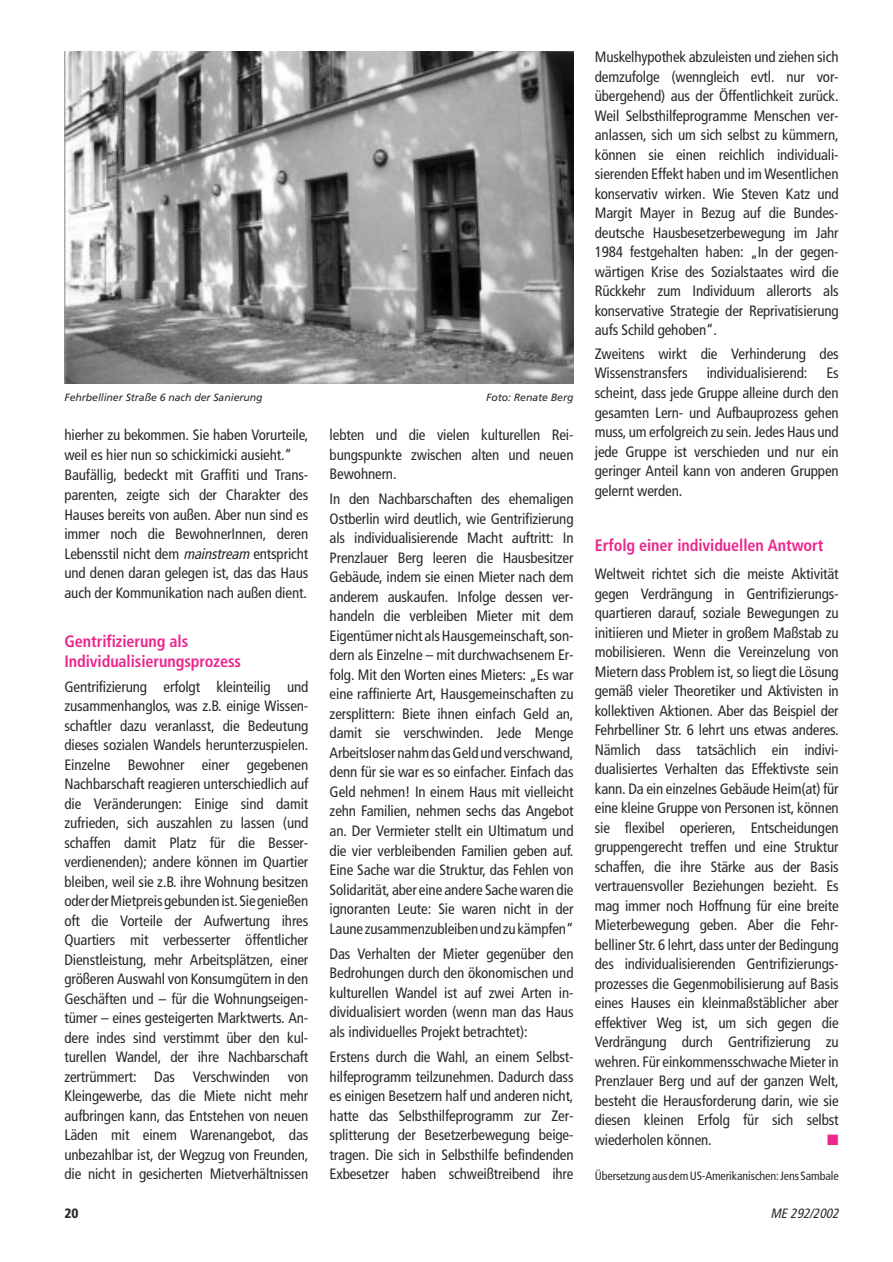
<style>
.page{position:relative;width:893px;height:1262px;background:#fff}
.page>*{position:absolute;margin:0;border:0;box-sizing:border-box;transform-origin:0 0}
.t1{font:700 condensed 16.5px/19.5px "Frutiger";letter-spacing:-.005em;color:#ec268e}
.t2{font:condensed 15px/19.5px "Frutiger";letter-spacing:-.01em;color:#2c2929;text-align:justify}
.t3{font:15px "Zapf Dingbats";color:#ec268e}
.t4{font:italic condensed 13.5px "Frutiger";color:#2c2929}
.t5{font:900 condensed 13.5px "Frutiger";color:#2c2929}
.t6{font:condensed 12px "Frutiger";letter-spacing:-.01em;color:#2c2929}
.t7{font:italic 10.5px "Frutiger";letter-spacing:-.005em;color:#2c2929}
.s1{font-style:italic}
</style>
<div class="page">
<img style="left:64px;top:51px;width:509px;height:332px">
<p class="t7" style="left:64px;top:393px;width:200px">Fehrbelliner Straße 6 nach der Sanierung</p>
<p class="t7" style="left:486px;top:393px;width:89px">Foto: Renate Berg</p>
<p class="t2" style="left:64px;top:426px;width:245px;text-align:left">hierher zu bekommen. Sie haben Vorurteile, weil es hier nun so schickimicki ausieht.“ Baufällig, bedeckt mit Graffiti und Trans&shy;parenten, zeigte sich der Charakter des Hauses bereits von außen. Aber nun sind es immer noch die BewohnerInnen, deren Lebensstil nicht dem <span class="s1">mainstream</span>entspricht und denen daran gelegen ist, das das Haus auch der Kommunikation nach außen dient.</p>
<p class="t1" style="left:64px;top:633px;width:178px">Gentrifizierung als<br>Individualisierungsprozess</p>
<p class="t2" style="left:64px;top:677px;width:245px">Gentrifizierung erfolgt kleinteilig und zusammenhanglos, was z.B. einige Wissen&shy;schaftler dazu veranlasst, die Bedeutung dieses sozialen Wandels herunterzuspielen.<br>Einzelne Bewohner einer gegebenen Nachbarschaft reagieren unterschiedlich auf die Veränderungen: Einige sind damit zufrieden, sich auszahlen zu lassen (und schaffen damit Platz für die Besser&shy;verdienenden); andere können im Quartier bleiben, weil sie z.B. ihre Wohnung besitzen oder der Mietpreis gebunden ist. Sie genießen oft die Vorteile der Aufwertung ihres Quartiers mit verbesserter öffentlicher Dienstleistung, mehr Arbeitsplätzen, einer größeren Auswahl von Konsumgütern in den Geschäften und – für die Wohnungseigen&shy;tümer – eines gesteigerten Marktwerts. An&shy;dere indes sind verstimmt über den kul&shy;turellen Wandel, der ihre Nachbarschaft zertrümmert: Das Verschwinden von Kleingewerbe, das die Miete nicht mehr aufbringen kann, das Entstehen von neuen Läden mit einem Warenangebot, das unbezahlbar ist, der Wegzug von Freunden, die nicht in gesicherten Mietverhältnissen</p>
<p class="t2" style="left:329px;top:426px;width:245px">lebten und die vielen kulturellen Rei&shy;bungspunkte zwischen alten und neuen Bewohnern.</p>
<p class="t2" style="left:329px;top:490px;width:245px">In den Nachbarschaften des ehemaligen Ostberlin wird deutlich, wie Gentrifizierung als individualisierende Macht auftritt: In Prenzlauer Berg leeren die Hausbesitzer Gebäude, indem sie einen Mieter nach dem anderem auskaufen. Infolge dessen ver&shy;handeln die verbleiben Mieter mit dem Eigentümer nicht als Hausgemeinschaft, son&shy;dern als Einzelne – mit durchwachsenem Er&shy;folg. Mit den Worten eines Mieters: „Es war eine raffinierte Art, Hausgemeinschaften zu zersplittern: Biete ihnen einfach Geld an, damit sie verschwinden. Jede Menge Arbeitsloser nahm das Geld und verschwand, denn für sie war es so einfacher. Einfach das Geld nehmen! In einem Haus mit vielleicht zehn Familien, nehmen sechs das Angebot an. Der Vermieter stellt ein Ultimatum und die vier verbleibenden Familien geben auf.<br>Eine Sache war die Struktur, das Fehlen von Solidarität, aber eine andere Sache waren die ignoranten Leute: Sie waren nicht in der Laune zusammenzubleiben und zu kämpfen“</p>
<p class="t2" style="left:329px;top:945px;width:245px">Das Verhalten der Mieter gegenüber den Bedrohungen durch den ökonomischen und kulturellen Wandel ist auf zwei Arten in&shy;dividualisiert worden (wenn man das Haus als individuelles Projekt betrachtet):</p>
<p class="t2" style="left:329px;top:1048px;width:245px">Erstens durch die Wahl, an einem Selbst&shy;hilfeprogramm teilzunehmen. Dadurch dass es einigen Besetzern half und anderen nicht, hatte das Selbsthilfeprogramm zur Zer&shy;splitterung der Besetzerbewegung beige&shy;tragen. Die sich in Selbsthilfe befindenden Exbesetzer haben schweißtreibend ihre</p>
<p class="t2" style="left:594px;top:49px;width:245px">Muskelhypothek abzuleisten und ziehen sich demzufolge (wenngleich evtl. nur vor&shy;übergehend) aus der Öffentlichkeit zurück.<br>Weil Selbsthilfeprogramme Menschen ver&shy;anlassen, sich um sich selbst zu kümmern, können sie einen reichlich individuali&shy;sierenden Effekt haben und im Wesentlichen konservativ wirken. Wie Steven Katz und Margit Mayer in Bezug auf die Bundes&shy;deutsche Hausbesetzerbewegung im Jahr 1984 festgehalten haben: „In der gegen&shy;wärtigen Krise des Sozialstaates wird die Rückkehr zum Individuum allerorts als konservative Strategie der Reprivatisierung aufs Schild gehoben“.</p>
<p class="t2" style="left:594px;top:345px;width:245px">Zweitens wirkt die Verhinderung des<br>Wissenstransfers</p>
<p class="t2" style="left:706px;top:365px;width:102px">individualisierend:</p>
<p class="t2" style="left:594px;top:365px;width:245px;text-indent:231px">Es scheint, dass jede Gruppe alleine durch den gesamten Lern- und Aufbauprozess gehen muss, um erfolgreich zu sein. Jedes Haus und jede Gruppe ist verschieden und nur ein geringer Anteil kann von anderen Gruppen gelernt werden.</p>
<p class="t1" style="left:594px;top:537px;width:230px">Erfolg einer individuellen Antwort</p>
<p class="t2" style="left:594px;top:565px;width:245px">Weltweit richtet sich die meiste Aktivität gegen Verdrängung in Gentrifizierungs&shy;quartieren darauf, soziale Bewegungen zu initiieren und Mieter in großem Maßstab zu mobilisieren. Wenn die Vereinzelung von Mietern dass Problem ist, so liegt die Lösung gemäß vieler Theoretiker und Aktivisten in kollektiven Aktionen. Aber das Beispiel der Fehrbelliner Str. 6 lehrt uns etwas anderes.<br>Nämlich dass tatsächlich ein indivi&shy;dualisiertes Verhalten das Effektivste sein kann. Da ein einzelnes Gebäude Heim(at) für eine kleine Gruppe von Personen ist, können sie flexibel operieren, Entscheidungen gruppengerecht treffen und eine Struktur schaffen, die ihre Stärke aus der Basis vertrauensvoller Beziehungen bezieht. Es mag immer noch Hoffnung für eine breite Mieterbewegung geben. Aber die Fehr&shy;belliner Str. 6 lehrt, dass unter der Bedingung des individualisierenden Gentrifizierungs&shy;prozesses die Gegenmobilisierung auf Basis eines Hauses ein kleinmaßstäblicher aber effektiver Weg ist, um sich gegen die Verdrängung durch Gentrifizierung zu wehren. Für einkommensschwache Mieter in Prenzlauer Berg und auf der ganzen Welt, besteht die Herausforderung darin, wie sie diesen kleinen Erfolg für sich selbst wiederholen können.</p>
<p class="t3" style="left:827px;top:1132px;width:13px">■</p>
<p class="t6" style="left:594px;top:1170px;width:245px">Übersetzung aus dem US-Amerikanischen: Jens Sambale</p>
<p class="t5" style="left:64px;top:1208px;width:15px">20</p>
<p class="t4" style="left:770px;top:1208px;width:72px">ME 292/2002</p>
</div>
